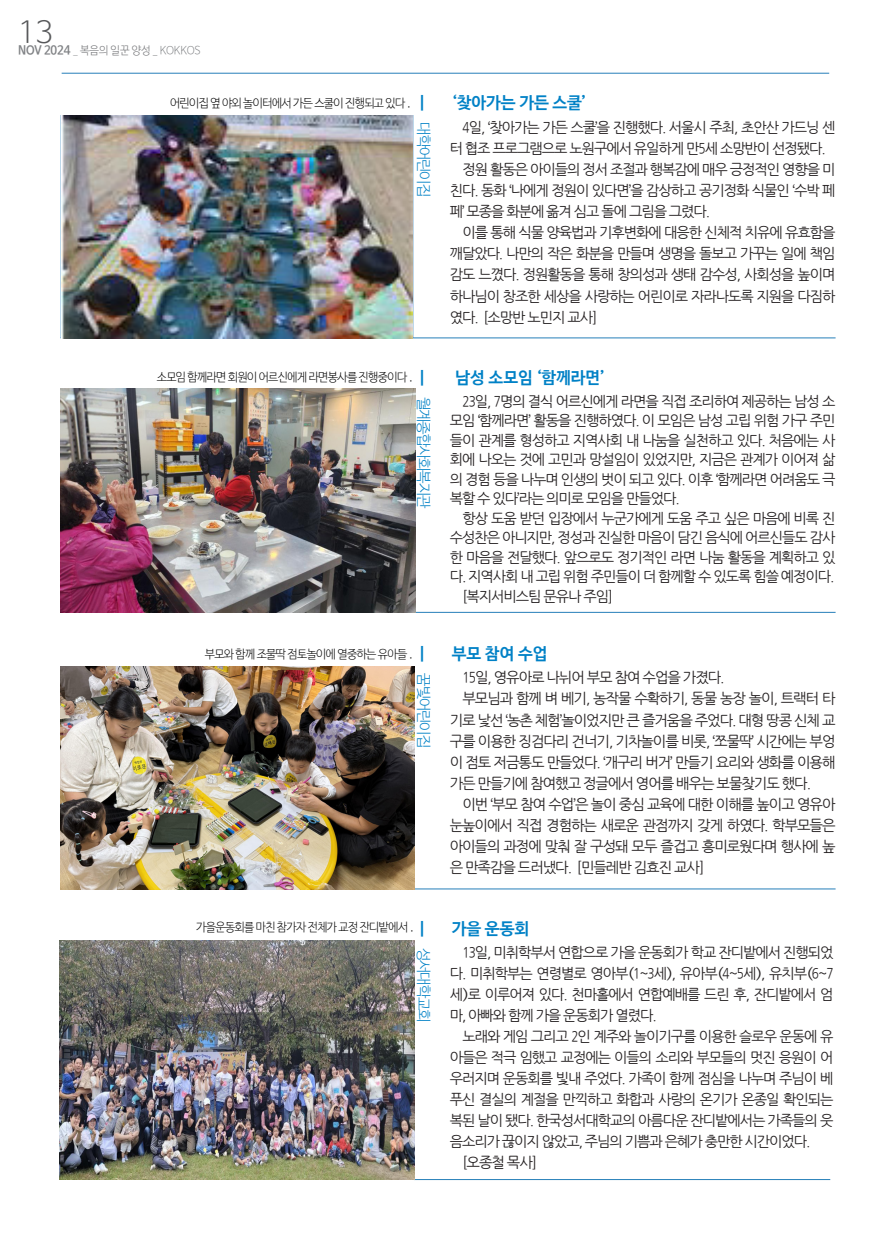
<style>
.page{position:relative;width:893px;height:1234px;background:#fff}
.page>*{position:absolute;margin:0;border:0;box-sizing:border-box;transform-origin:0 0}
.t1{font:300 30px "Nanum Barun Gothic";color:#57585a}
.부설기관_제목{font:700 16.5px "Nanum Barun Gothic";color:#0081c6}
.부설기관_이름{font:300 15px "Nanum Barun Gothic";letter-spacing:-.075em;color:#0081c6}
.부설기관_본문{font:14.4px/21px "Nanum Gothic";letter-spacing:-.075em;color:#231f20;text-align:justify}
.부설기관_본문-2{font:14.4px "Nanum Gothic";letter-spacing:-.075em;color:#231f20;scale:.83 1}
.부설기관_본문-3{font:14.25px/21px "Nanum Gothic";letter-spacing:-.075em;color:#231f20;text-align:justify}
.부설기관_본문-4{font:14.25px/19.5px "Nanum Gothic";letter-spacing:-.075em;color:#231f20;text-align:justify;scale:.83 1}
.부설기관_제목-2{font:300 12px "Nanum Barun Gothic";letter-spacing:-.05em;color:#000;scale:.95 1}
.t2{font:300 11.25px "Nanum Barun Gothic";letter-spacing:-.01em;color:#6c6d70;scale:.95 1}
.s1{font-weight:700;font-size:12px;color:#808285}
.s2{color:#808285}
</style>
<div class="page">
<hr style="left:62px;top:73px;width:767px;height:1px;background:#267fb9">
<hr style="left:61px;top:337px;width:775px;height:1px;background:#267fb9">
<hr style="left:68px;top:888px;width:768px;height:1px;background:#267fb9">
<hr style="left:68px;top:612px;width:768px;height:1px;background:#267fb9">
<hr style="left:414px;top:1178px;width:416px;height:1px;background:#267fb9">
<img style="left:62px;top:115px;width:350px;height:224px">
<img style="left:60px;top:389px;width:355px;height:223px">
<img style="left:61px;top:666px;width:354px;height:223px">
<img style="left:60px;top:940px;width:355px;height:239px">
<h1 class="t1" style="left:18px;top:16px;width:36px">13</h1>
<p class="t2" style="left:18px;top:45px;width:194px"><span class="s1">NOV 2024</span> <span class="s2">_</span> 복음의 일꾼 양성 _ <span class="s2">KOKKOS</span></p>
<p class="부설기관_제목-2" style="left:170px;top:97px;width:255px">어린이집 옆 야외 놀이터에서 가든 스쿨이 진행되고 있다 .</p>
<p class="부설기관_제목" style="left:419px;top:94px;width:9px">|</p>
<p class="부설기관_제목" style="left:452px;top:94px;width:137px">‘찾아가는 가든 스쿨’</p>
<p class="부설기관_이름" style="left:432px;top:122px;width:76px;rotate:90deg">대학어린이집</p>
<p class="부설기관_본문-4" style="left:450px;top:117px;width:466px;line-height:21px;text-indent:13px">4일, ‘찾아가는 가든 스쿨’을 진행했다. 서울시 주최, 초안산 가드닝 센 터 협조 프로그램으로 노원구에서 유일하게 만5세 소망반이 선정됐다.</p>
<p class="부설기관_본문-3" style="left:450px;top:159px;width:387px;text-indent:13px">정원 활동은 아이들의 정서 조절과 행복감에 매우 긍정적인 영향을 미 친다. 동화 ‘나에게 정원이 있다면’을 감상하고 공기정화 식물인 ‘수박 페 페’ 모종을 화분에 옮겨 심고 돌에 그림을 그렸다.</p>
<p class="부설기관_본문-3" style="left:450px;top:222px;width:387px;text-indent:13px">이를 통해 식물 양육법과 기후변화에 대응한 신체적 치유에 유효함을 깨달았다. 나만의 작은 화분을 만들며 생명을 돌보고 가꾸는 일에 책임 감도 느꼈다. 정원활동을 통해 창의성과 생태 감수성, 사회성을 높이며 하나님이 창조한 세상을 사랑하는 어린이로 자라나도록 지원을 다짐하 였다. [소망반 노민지 교사]</p>
<p class="부설기관_제목-2" style="left:157px;top:371px;width:271px">소모임 함께라면 회원이 어르신에게 라면봉사를 진행중이다 .</p>
<p class="부설기관_제목" style="left:419px;top:369px;width:9px">|</p>
<p class="부설기관_제목" style="left:455px;top:369px;width:151px">남성 소모임 ‘함께라면’</p>
<p class="부설기관_이름" style="left:432px;top:397px;width:113px;rotate:90deg">월계종합사회복지관</p>
<p class="부설기관_본문-4" style="left:450px;top:391px;width:466px;text-indent:13px">23일, 7명의 결식 어르신에게 라면을 직접 조리하여 제공하는 남성 소 모임 ‘함께라면’ 활동을 진행하였다. 이 모임은 남성 고립 위험 가구 주민 들이 관계를 형성하고 지역사회 내 나눔을 실천하고 있다. 처음에는 사 회에 나오는 것에 고민과 망설임이 있었지만, 지금은 관계가 이어져 삶 의 경험 등을 나누며 인생의 벗이 되고 있다. 이후 ‘함께라면 어려움도 극 복할 수 있다’라는 의미로 모임을 만들었다.</p>
<p class="부설기관_본문-3" style="left:450px;top:508px;width:387px;line-height:19.5px;text-indent:13px">항상 도움 받던 입장에서 누군가에게 도움 주고 싶은 마음에 비록 진 수성찬은 아니지만, 정성과 진실한 마음이 담긴 음식에 어르신들도 감사 한 마음을 전달했다. 앞으로도 정기적인 라면 나눔 활동을 계획하고 있 다. 지역사회 내 고립 위험 주민들이 더 함께할 수 있도록 힘쓸 예정이다.</p>
<p class="부설기관_본문-3" style="left:462px;top:586px;width:152px">[복지서비스팀 문유나 주임]</p>
<p class="부설기관_제목-2" style="left:205px;top:647px;width:221px">부모와 함께 조물딱 점토놀이에 열중하는 유아들 .</p>
<p class="부설기관_제목" style="left:419px;top:645px;width:9px">|</p>
<p class="부설기관_제목" style="left:452px;top:645px;width:97px">부모 참여 수업</p>
<p class="부설기관_이름" style="left:432px;top:673px;width:76px;rotate:90deg">꿈빛어린이집</p>
<p class="부설기관_본문-2" style="left:462px;top:670px;width:317px">15일, 영유아로 나뉘어 부모 참여 수업을 가졌다.</p>
<p class="부설기관_본문" style="left:450px;top:688px;width:387px;text-indent:13px">부모님과 함께 벼 베기, 농작물 수확하기, 동물 농장 놀이, 트랙터 타 기로 낯선 ‘농촌 체험’놀이었지만 큰 즐거움을 주었다. 대형 땅콩 신체 교 구를 이용한 징검다리 건너기, 기차놀이를 비롯, ‘쪼물딱’ 시간에는 부엉 이 점토 저금통도 만들었다. ‘개구리 버거’ 만들기 요리와 생화를 이용해 가든 만들기에 참여했고 정글에서 영어를 배우는 보물찾기도 했다.</p>
<p class="부설기관_본문" style="left:450px;top:793px;width:387px;text-indent:13px">이번 ‘부모 참여 수업’은 놀이 중심 교육에 대한 이해를 높이고 영유아 눈높이에서 직접 경험하는 새로운 관점까지 갖게 하였다. 학부모들은 아이들의 과정에 맞춰 잘 구성돼 모두 즐겁고 흥미로웠다며 행사에 높 은 만족감을 드러냈다. [민들레반 김효진 교사]</p>
<p class="부설기관_제목-2" style="left:196px;top:920px;width:231px">가을운동회를 마친 참가자 전체가 교정 잔디밭에서 .</p>
<p class="부설기관_제목" style="left:419px;top:919px;width:9px">|</p>
<p class="부설기관_제목" style="left:452px;top:919px;width:79px">가을 운동회</p>
<p class="부설기관_이름" style="left:432px;top:947px;width:76px;rotate:90deg">성서대학교회</p>
<p class="부설기관_본문-4" style="left:450px;top:941px;width:464px;line-height:21px;text-indent:13px">13일, 미취학부서 연합으로 가을 운동회가 학교 잔디밭에서 진행되었 다. 미취학부는 연령별로 영아부(1~3세), 유아부(4~5세), 유치부(6~7 세)로 이루어져 있다. 천마홀에서 연합예배를 드린 후, 잔디밭에서 엄 마, 아빠와 함께 가을 운동회가 열렸다.</p>
<p class="부설기관_본문-3" style="left:450px;top:1025px;width:385px;text-indent:13px">노래와 게임 그리고 2인 계주와 놀이기구를 이용한 슬로우 운동에 유 아들은 적극 임했고 교정에는 이들의 소리와 부모들의 멋진 응원이 어 우러지며 운동회를 빛내 주었다. 가족이 함께 점심을 나누며 주님이 베 푸신 결실의 계절을 만끽하고 화합과 사랑의 온기가 온종일 확인되는 복된 날이 됐다. 한국성서대학교의 아름다운 잔디밭에서는 가족들의 웃 음소리가 끊이지 않았고, 주님의 기쁨과 은혜가 충만한 시간이었다.</p>
<p class="부설기관_본문" style="left:462px;top:1151px;width:76px">[오종철 목사]</p>
</div>
